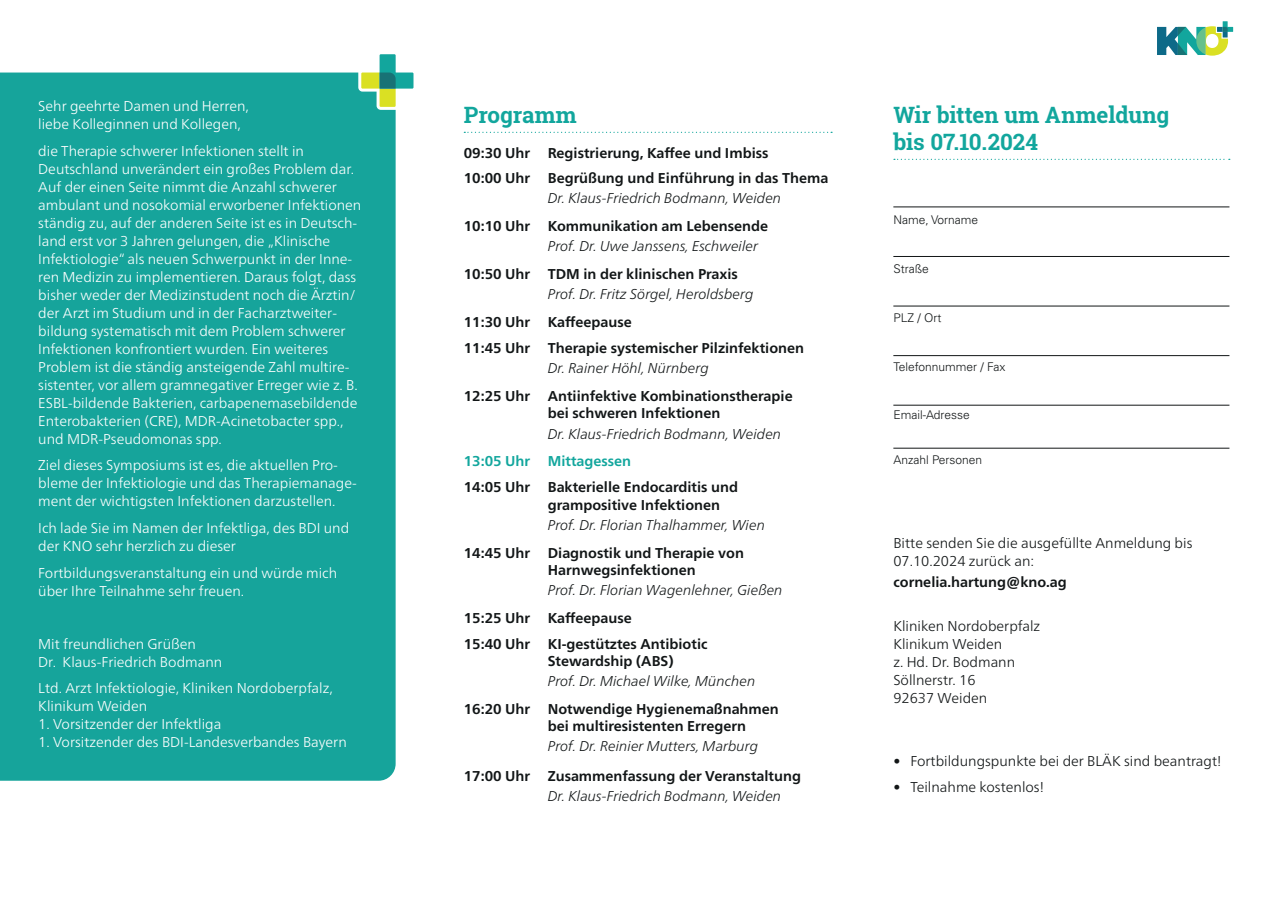
<style>
.page{position:relative;width:1272px;height:902px;background:#fff}
.page>*{position:absolute;margin:0;border:0;box-sizing:border-box;transform-origin:0 0}
._02_Überschrift_Flyer{font:700 22.5px/27px "Roboto Slab";letter-spacing:-.005em;color:#12a69d}
._03_Fließtext_weiß_Flyer{font:300 14.25px/18px "Frutiger Neue LT Pro";color:#fff}
._02_Unterüberschrift_Flyer{font:700 14.25px/17.2px "Frutiger Neue LT Pro";color:#121617}
.Referenten_Programm{font:italic 300 14.25px "Frutiger Neue LT Pro";color:#121617}
._03_Fließtext_schwarz_Flyer{font:300 14.25px/18px "Frutiger Neue LT Pro";color:#121617}
.Referenten_Programm-2{font:700 14.25px "Frutiger Neue LT Pro";color:#121617}
._03_Fließtext_schwarz_Flyer-2{font:700 14.25px "Frutiger Neue LT Pro";color:#121617}
._02_Unterüberschrift_Flyer-2{font:700 14.25px "Frutiger Neue LT Pro";color:#12a69d}
.Fließtext{font:300 12px "Univers LT Std";color:#121617}
</style>
<div class="page">
<div style="left:0;top:72px;width:395px;height:708px;background:#16a49b"></div>
<svg style="left:464px;top:132px;width:368px;height:1px"></svg>
<svg style="left:1157px;top:21px;width:76px;height:34px"></svg>
<svg style="left:357px;top:54px;width:56px;height:57px"></svg>
<svg style="left:894px;top:159px;width:335px;height:1px"></svg>
<hr style="left:893px;top:206px;width:336px;height:1px;background:#121617">
<hr style="left:893px;top:256px;width:336px;height:1px;background:#121617">
<hr style="left:893px;top:305px;width:336px;height:1px;background:#121617">
<hr style="left:893px;top:355px;width:336px;height:1px;background:#121617">
<hr style="left:893px;top:405px;width:336px;height:1px;background:#121617">
<hr style="left:893px;top:448px;width:336px;height:1px;background:#121617">
<p class="_03_Fließtext_weiß_Flyer" style="left:38px;top:97px;width:212px">Sehr geehrte Damen und Herren, liebe Kolleginnen und Kollegen,</p>
<p class="_03_Fließtext_weiß_Flyer" style="left:38px;top:142px;width:324px">die Therapie schwerer Infektionen stellt in Deutschland unverändert ein großes Problem dar.<br>Auf der einen Seite nimmt die Anzahl schwerer ambulant und nosokomial erworbener Infektionen ständig zu, auf der anderen Seite ist es in Deutsch&shy;land erst vor 3 Jahren gelungen, die „Klinische Infektiologie“ als neuen Schwerpunkt in der Inne&shy;ren Medizin zu implementieren. Daraus folgt, dass bisher weder der Medizinstudent noch die Ärztin/ der Arzt im Studium und in der Facharztweiter&shy;bildung systematisch mit dem Problem schwerer Infektionen konfrontiert wurden. Ein weiteres Problem ist die ständig ansteigende Zahl multire&shy;sistenter, vor allem gramnegativer Erreger wie z. B.<br>ESBL-bildende Bakterien, carbapenemasebildende Enterobakterien (CRE), MDR-Acinetobacter spp., und MDR-Pseudomonas spp.</p>
<p class="_03_Fließtext_weiß_Flyer" style="left:38px;top:456px;width:320px">Ziel dieses Symposiums ist es, die aktuellen Pro&shy;bleme der Infektiologie und das Therapiemanage&shy;ment der wichtigsten Infektionen darzustellen.</p>
<p class="_03_Fließtext_weiß_Flyer" style="left:38px;top:519px;width:312px">Ich lade Sie im Namen der Infektliga, des BDI und der KNO sehr herzlich zu dieser</p>
<p class="_03_Fließtext_weiß_Flyer" style="left:38px;top:563px;width:300px">Fortbildungsveranstaltung ein und würde mich über Ihre Teilnahme sehr freuen.</p>
<p class="_03_Fließtext_weiß_Flyer" style="left:38px;top:634px;width:185px">Mit freundlichen Grüßen<br>Dr. Klaus-Friedrich Bodmann</p>
<p class="_03_Fließtext_weiß_Flyer" style="left:38px;top:679px;width:296px">Ltd. Arzt Infektiologie, Kliniken Nordoberpfalz,<br>Klinikum Weiden</p>
<p class="_03_Fließtext_weiß_Flyer" style="left:38px;top:715px;width:185px">1. Vorsitzender der Infektliga</p>
<p class="_03_Fließtext_weiß_Flyer" style="left:38px;top:733px;width:310px">1. Vorsitzender des BDI-Landesverbandes Bayern</p>
<p class="_02_Überschrift_Flyer" style="left:463px;top:101px;width:115px">Programm</p>
<p class="_02_Unterüberschrift_Flyer" style="left:463px;top:144px;width:306px">09:30 Uhr Registrierung, Kaffee und Imbiss</p>
<p class="_02_Unterüberschrift_Flyer" style="left:463px;top:169px;width:366px">10:00 Uhr Begrüßung und Einführung in das Thema</p>
<p class="Referenten_Programm" style="left:547px;top:190px;width:235px">Dr. Klaus-Friedrich Bodmann, Weiden</p>
<p class="_02_Unterüberschrift_Flyer" style="left:463px;top:217px;width:306px">10:10 Uhr Kommunikation am Lebensende</p>
<p class="Referenten_Programm" style="left:547px;top:238px;width:212px">Prof. Dr. Uwe Janssens, Eschweiler</p>
<p class="_02_Unterüberschrift_Flyer" style="left:463px;top:266px;width:276px">10:50 Uhr TDM in der klinischen Praxis</p>
<p class="Referenten_Programm" style="left:547px;top:286px;width:207px">Prof. Dr. Fritz Sörgel, Heroldsberg</p>
<p class="_02_Unterüberschrift_Flyer" style="left:463px;top:314px;width:170px">11:30 Uhr Kaffeepause</p>
<p class="_02_Unterüberschrift_Flyer" style="left:463px;top:339px;width:342px">11:45 Uhr Therapie systemischer Pilzinfektionen</p>
<p class="Referenten_Programm" style="left:547px;top:360px;width:163px">Dr. Rainer Höhl, Nürnberg</p>
<p class="_02_Unterüberschrift_Flyer" style="left:547px;top:387px;width:246px;text-indent:-84px">12:25 Uhr Antiinfektive Kombinationstherapie bei schweren Infektionen</p>
<p class="Referenten_Programm" style="left:547px;top:425px;width:235px">Dr. Klaus-Friedrich Bodmann, Weiden</p>
<p class="_02_Unterüberschrift_Flyer-2" style="left:463px;top:453px;width:169px">13:05 Uhr Mittagessen</p>
<p class="_02_Unterüberschrift_Flyer" style="left:547px;top:478px;width:192px;text-indent:-84px">14:05 Uhr Bakterielle Endocarditis und grampositive Infektionen</p>
<p class="Referenten_Programm" style="left:547px;top:516px;width:219px">Prof. Dr. Florian Thalhammer, Wien</p>
<p class="_02_Unterüberschrift_Flyer" style="left:547px;top:544px;width:198px;text-indent:-84px">14:45 Uhr Diagnostik und Therapie von<br>Harnwegsinfektionen</p>
<p class="Referenten_Programm" style="left:547px;top:581px;width:236px">Prof. Dr. Florian Wagenlehner, Gießen</p>
<p class="_02_Unterüberschrift_Flyer" style="left:463px;top:609px;width:170px">15:25 Uhr Kaffeepause</p>
<p class="_02_Unterüberschrift_Flyer" style="left:547px;top:635px;width:161px;text-indent:-84px">15:40 Uhr KI-gestütztes Antibiotic<br>Stewardship (ABS)</p>
<p class="Referenten_Programm" style="left:547px;top:672px;width:209px">Prof. Dr. Michael Wilke, München</p>
<p class="_02_Unterüberschrift_Flyer" style="left:547px;top:700px;width:233px;text-indent:-84px">16:20 Uhr Notwendige Hygienemaßnahmen bei multiresistenten Erregern</p>
<p class="Referenten_Programm" style="left:547px;top:737px;width:212px">Prof. Dr. Reinier Mutters, Marburg</p>
<p class="Referenten_Programm-2" style="left:463px;top:767px;width:339px">17:00 Uhr Zusammenfassung der Veranstaltung</p>
<p class="Referenten_Programm" style="left:547px;top:788px;width:235px">Dr. Klaus-Friedrich Bodmann, Weiden</p>
<p class="_02_Überschrift_Flyer" style="left:893px;top:101px;width:277px">Wir bitten um Anmeldung bis 07.10.2024</p>
<p class="Fließtext" style="left:893px;top:212px;width:86px">Name, Vorname</p>
<p class="Fließtext" style="left:893px;top:261px;width:37px">Straße</p>
<p class="Fließtext" style="left:893px;top:310px;width:50px">PLZ / Ort</p>
<p class="Fließtext" style="left:893px;top:359px;width:114px">Telefonnummer / Fax</p>
<p class="Fließtext" style="left:893px;top:408px;width:78px">Email-Adresse</p>
<p class="Fließtext" style="left:893px;top:452px;width:90px">Anzahl Personen</p>
<p class="_03_Fließtext_schwarz_Flyer" style="left:893px;top:534px;width:300px">Bitte senden Sie die ausgefüllte Anmeldung bis<br>07.10.2024 zurück an:</p>
<p class="_03_Fließtext_schwarz_Flyer-2" style="left:893px;top:573px;width:175px">cornelia.hartung@kno.ag</p>
<p class="_03_Fließtext_schwarz_Flyer" style="left:893px;top:617px;width:148px">Kliniken Nordoberpfalz<br>Klinikum Weiden<br>z. Hd. Dr. Bodmann<br>Söllnerstr. 16<br>92637 Weiden</p>
<p class="_03_Fließtext_schwarz_Flyer" style="left:893px;top:751px;width:329px">• Fortbildungspunkte bei der BLÄK sind beantragt!</p>
<p class="_03_Fließtext_schwarz_Flyer" style="left:893px;top:778px;width:152px">• Teilnahme kostenlos!</p>
</div>
